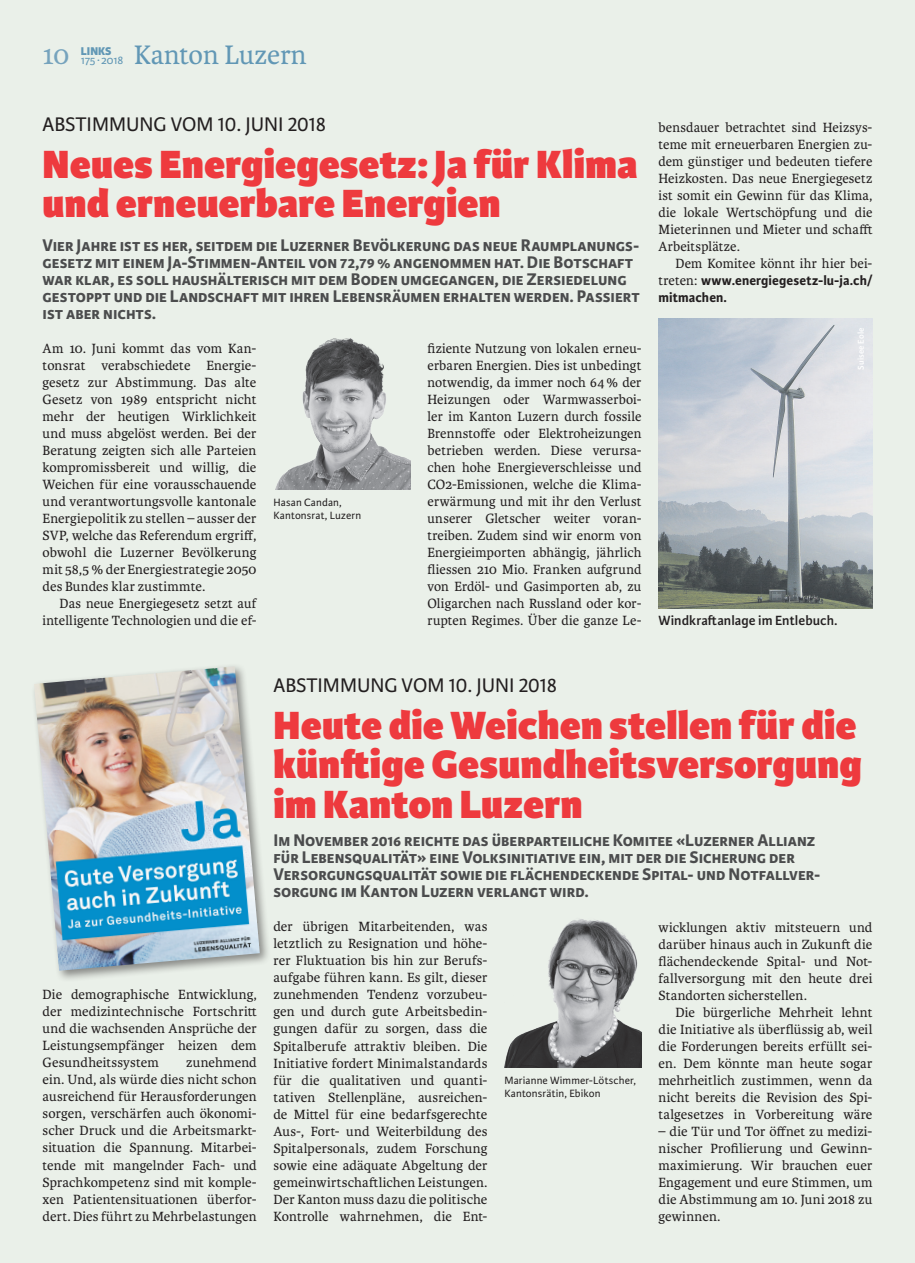
<style>
.page{position:relative;width:915px;height:1263px;background:#fff}
.page>*{position:absolute;margin:0;border:0;box-sizing:border-box;transform-origin:0 0}
.t1{font:800 42px/39px "Karmina Sans";letter-spacing:.005em;color:#ee3a3e}
.t2{font:28.5px "Karmina";color:#6197b5}
.t3{font:28.5px "Karmina";color:#76a3bd}
.t4{font:21px "Karmina Sans";color:#231f20}
.t5{font:700 18px/17px "Karmina Sans";color:#4b4c4d}
.t6{font:14.25px/17px "Karmina";letter-spacing:.01em;color:#231f20;text-align:justify}
.t7{font:700 14.25px/17px "Karmina Sans";letter-spacing:.005em;color:#231f20}
.t8{font:600 14.25px "Karmina Sans";letter-spacing:.005em;color:#231f20}
.t9{font:12px "Karmina Sans";letter-spacing:-.02em;color:#6197b5}
.t10{font:800 12px "Karmina Sans";color:#6197b5}
.t11{font:11.25px/12.8px "Karmina Sans";letter-spacing:.015em;color:#231f20}
.t12{font:600 9px "Karmina Sans";letter-spacing:.02em;color:#fff}
.s1{font-family:"Karmina";font-weight:400}
</style>
<div class="page">
<hr style="left:914px;top:0;width:1px;height:1263px;background:#eaf0e9">
<div style="left:0;top:0;width:914px;height:1263px;background:#eaf0e9"></div>
<img style="left:275px;top:338px;width:135px;height:151px">
<img style="left:658px;top:319px;width:214px;height:289px">
<div style="left:31px;top:663px;width:240px;height:320px;background:#231f20;opacity:.5"></div>
<img style="left:34px;top:666px;width:226px;height:305px">
<img style="left:504px;top:919px;width:137px;height:148px">
<p class="t9" style="left:81px;top:53px;width:44px">175 ∙ 2018</p>
<h2 class="t2" style="left:134px;top:39px;width:174px">Kanton Luzern</h2>
<h2 class="t3" style="left:43px;top:39px;width:28px">10</h2>
<p class="t10" style="left:81px;top:44px;width:32px">LINKS</p>
<h3 class="t4" style="left:43px;top:112px;width:285px">ABSTIMMUNG VOM 10. JUNI 2018</h3>
<h1 class="t1" style="left:43px;top:147px;width:596px">Neues Energiegesetz: Ja für Klima und erneuerbare Energien</h1>
<p class="t5" style="left:43px;top:237px;width:598px">Vier Jahre ist es her, seitdem die Luzerner Bevölkerung das neue Raumplanungs&shy;gesetz mit einem Ja-Stimmen-Anteil von 72,79% angenommen hat. Die Botschaft war klar, es soll haushälterisch mit dem Boden umgegangen, die Zersiedelung gestoppt und die Landschaft mit ihren Lebensräumen erhalten werden. Passiert ist aber nichts.</p>
<p class="t6" style="left:43px;top:340px;width:215px">Am 10. Juni kommt das vom Kan&shy;tonsrat verabschiedete Energie&shy;gesetz zur Abstimmung. Das alte Gesetz von 1989 entspricht nicht mehr der heutigen Wirklichkeit und muss abgelöst werden. Bei der Beratung zeigten sich alle Parteien kompromissbereit und willig, die Weichen für eine vorausschauende und verantwortungsvolle kantonale Energiepolitik zu stellen – ausser der SVP, welche das Referendum ergriff, obwohl die Luzerner Bevölkerung mit 58,5% der Energiestrategie 2050 des Bundes klar zustimmte.</p>
<p class="t6" style="left:43px;top:595px;width:215px;text-align:right">Das neue Energiegesetz setzt auf intelligente Technologien und die ef-</p>
<p class="t6" style="left:427px;top:340px;width:215px">fiziente Nutzung von lokalen erneu&shy;erbaren Energien. Dies ist unbedingt notwendig, da immer noch 64% der Heizungen oder Warmwasserboi&shy;ler im Kanton Luzern durch fossile Brennstoffe oder Elektroheizungen betrieben werden. Diese verursa&shy;chen hohe Energieverschleisse und CO2-Emissionen, welche die Klima&shy;erwärmung und mit ihr den Verlust unserer Gletscher weiter voran&shy;treiben. Zudem sind wir enorm von Energieimporten abhängig, jährlich fliessen 210 Mio. Franken aufgrund von Erdöl- und Gasimporten ab, zu Oligarchen nach Russland oder kor&shy;rupten Regimes. Über die ganze Le-</p>
<p class="t11" style="left:273px;top:496px;width:89px">Hasan Candan,<br>Kantonsrat, Luzern</p>
<p class="t6" style="left:658px;top:119px;width:215px">bensdauer betrachtet sind Heizsys&shy;teme mit erneuerbaren Energien zu&shy;dem günstiger und bedeuten tiefere Heizkosten. Das neue Energiegesetz ist somit ein Gewinn für das Klima, die lokale Wertschöpfung und die Mieterinnen und Mieter und schafft Arbeitsplätze.</p>
<p class="t6" style="left:675px;top:255px;width:198px">Dem Komitee könnt ihr hier bei-</p>
<p class="t7" style="left:658px;top:272px;width:215px"><span class="s1">treten:</span> www.energiegesetz-lu-ja.ch/ mitmachen.</p>
<p class="t12" style="left:855px;top:370px;width:44px;rotate:-90deg">Suisee Eole</p>
<p class="t8" style="left:658px;top:612px;width:180px">Windkraftanlage im Entlebuch.</p>
<p class="t6" style="left:43px;top:986px;width:216px">Die demographische Entwicklung, der medizintechnische Fortschritt und die wachsenden Ansprüche der Leistungsempfänger heizen dem Gesundheitssystem</p>
<p class="t6" style="left:43px;top:1054px;width:216px;text-indent:143px">zunehmend ein. Und, als würde dies nicht schon ausreichend für Herausforderungen sorgen, verschärfen auch ökonomi&shy;scher Druck und die Arbeitsmarkt&shy;situation die Spannung. Mitarbei&shy;tende mit mangelnder Fach- und Sprachkompetenz sind mit komple&shy;xen Patientensituationen überfor&shy;dert. Dies führt zu Mehrbelastungen</p>
<h3 class="t4" style="left:273px;top:673px;width:285px">ABSTIMMUNG VOM 10. JUNI 2018</h3>
<h1 class="t1" style="left:273px;top:708px;width:589px">Heute die Weichen stellen für die künftige Gesundheitsversorgung im Kanton Luzern</h1>
<p class="t5" style="left:273px;top:832px;width:546px">Im November 2016 reichte das überparteiliche Komitee «Luzerner Allianz für Lebensqualität» eine Volksinitiative ein, mit der die Sicherung der Versorgungsqualität sowie die flächendeckende Spital- und Notfallver&shy;sorgung im Kanton Luzern verlangt wird.</p>
<p class="t6" style="left:273px;top:918px;width:215px">der übrigen Mitarbeitenden, was letztlich zu Resignation und höhe&shy;rer Fluktuation bis hin zur Berufs&shy;aufgabe führen kann. Es gilt, dieser zunehmenden Tendenz vorzubeu&shy;gen und durch gute Arbeitsbedin&shy;gungen dafür zu sorgen, dass die Spitalberufe attraktiv bleiben. Die Initiative fordert Minimalstandards für die qualitativen und quanti&shy;tativen Stellenpläne, ausreichen&shy;de Mittel für eine bedarfsgerechte Aus-, Fort- und Weiterbildung des Spitalpersonals, zudem Forschung sowie eine adäquate Abgeltung der gemeinwirtschaftlichen Leistungen.<br>Der Kanton muss dazu die politische Kontrolle wahrnehmen, die Ent-</p>
<p class="t6" style="left:658px;top:918px;width:215px">wicklungen aktiv mitsteuern und darüber hinaus auch in Zukunft die flächendeckende Spital- und Not&shy;fallversorgung mit den heute drei Standorten sicherstellen.</p>
<p class="t6" style="left:658px;top:1004px;width:215px;text-indent:17px">Die bürgerliche Mehrheit lehnt die Initiative als überflüssig ab, weil die Forderungen bereits erfüllt sei&shy;en. Dem könnte man heute sogar mehrheitlich zustimmen, wenn da nicht bereits die Revision des Spi&shy;talgesetzes in Vorbereitung wäre</p>
<p class="t6" style="left:658px;top:1123px;width:215px">– die Tür und Tor öffnet zu medizi&shy;nischer Profilierung und Gewinn&shy;maximierung. Wir brauchen euer Engagement und eure Stimmen, um die Abstimmung am 10. Juni 2018 zu gewinnen.</p>
<p class="t11" style="left:504px;top:1074px;width:133px">Marianne Wimmer-Lötscher,<br>Kantonsrätin, Ebikon</p>
</div>
